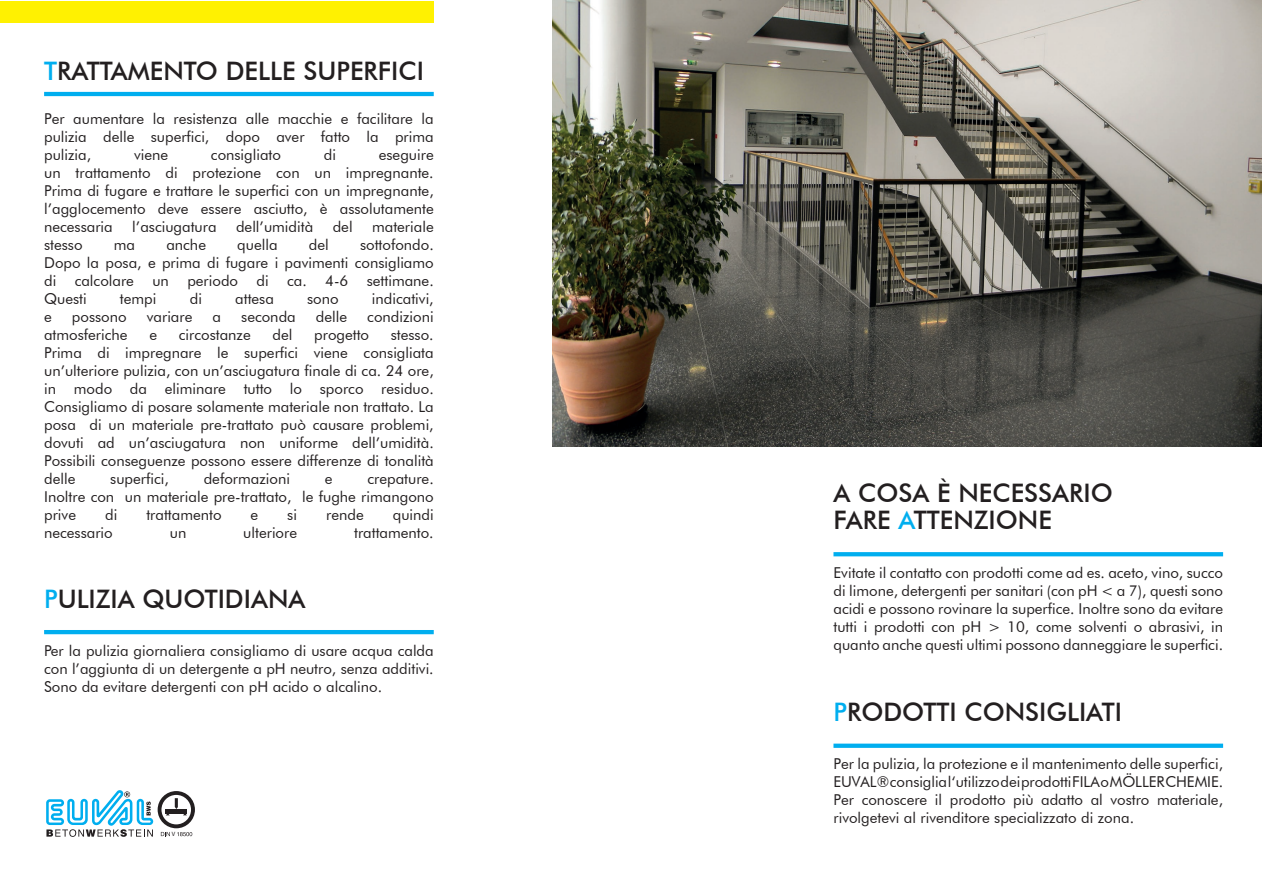
<style>
.page{position:relative;width:1263px;height:893px;background:#fff}
.page>*{position:absolute;margin:0;border:0;box-sizing:border-box;transform-origin:0 0}
.t1{font:500 25.5px/27px "Futura BT";color:#231f20}
.t2{font:15px/18px "Futura BT";color:#231f20;text-align:justify}
.t3{font:6.15px "Myriad";color:#231f20}
.s1{color:#00aeef}
</style>
<div class="page">
<hr style="left:44px;top:630px;width:390px;height:4px;background:#00aeef">
<svg style="left:833px;top:552px;width:390px;height:4px;background:#07b0ef"></svg>
<svg style="left:833px;top:744px;width:390px;height:4px;background:#07b0ef"></svg>
<div style="left:0;top:1px;width:434px;height:21px;background:#fff101"></div>
<hr style="left:44px;top:92px;width:390px;height:4px;background:#00aeef">
<img style="left:553px;top:0;width:709px;height:447px">
<svg style="left:46px;top:790px;width:149px;height:47px"></svg>
<h1 class="t1" style="left:44px;top:57px;width:381px"><span class="s1">T</span>RATTAMENTO DELLE SUPERFICI</h1>
<p class="t2" style="left:44px;top:109px;width:391px">Per aumentare la resistenza alle macchie e facilitare la pulizia delle superfici, dopo aver fatto la prima pulizia,</p>
<p class="t2" style="left:134px;top:145px;width:36px">viene</p>
<p class="t2" style="left:211px;top:145px;width:72px">consigliato</p>
<p class="t2" style="left:324px;top:145px;width:14px">di</p>
<p class="t2" style="left:44px;top:145px;width:391px;text-indent:335px">eseguire un trattamento di protezione con un impregnante.<br>Prima di fugare e trattare le superfici con un impregnante, l’agglocemento deve essere asciutto, è assolutamente necessaria</p>
<p class="t2" style="left:132px;top:217px;width:86px">l’asciugatura</p>
<p class="t2" style="left:236px;top:217px;width:79px">dell’umidità</p>
<p class="t2" style="left:333px;top:217px;width:21px">del</p>
<p class="t2" style="left:372px;top:217px;width:63px">materiale</p>
<p class="t2" style="left:44px;top:235px;width:391px;text-indent:316px">sottofondo.<br>Dopo la posa, e prima di fugare i pavimenti consigliamo di calcolare un periodo di ca. 4-6 settimane.<br>Questi</p>
<p class="t2" style="left:44px;top:235px;width:40px">stesso</p>
<p class="t2" style="left:114px;top:235px;width:23px">ma</p>
<p class="t2" style="left:166px;top:235px;width:41px">anche</p>
<p class="t2" style="left:237px;top:235px;width:42px">quella</p>
<p class="t2" style="left:309px;top:235px;width:21px">del</p>
<p class="t2" style="left:120px;top:289px;width:38px">tempi</p>
<p class="t2" style="left:190px;top:289px;width:14px">di</p>
<p class="t2" style="left:235px;top:289px;width:40px">attesa</p>
<p class="t2" style="left:307px;top:289px;width:33px">sono</p>
<p class="t2" style="left:372px;top:289px;width:63px">indicativi,</p>
<p class="t2" style="left:44px;top:307px;width:9px">e</p>
<p class="t2" style="left:72px;top:307px;width:56px">possono</p>
<p class="t2" style="left:147px;top:307px;width:47px">variare</p>
<p class="t2" style="left:213px;top:307px;width:10px">a</p>
<p class="t2" style="left:241px;top:307px;width:56px">seconda</p>
<p class="t2" style="left:316px;top:307px;width:33px">delle</p>
<p class="t2" style="left:367px;top:307px;width:68px">condizioni</p>
<p class="t2" style="left:44px;top:325px;width:85px">atmosferiche</p>
<p class="t2" style="left:149px;top:325px;width:9px">e</p>
<p class="t2" style="left:179px;top:325px;width:73px">circostanze</p>
<p class="t2" style="left:272px;top:325px;width:21px">del</p>
<p class="t2" style="left:314px;top:325px;width:56px">progetto</p>
<p class="t2" style="left:44px;top:325px;width:391px;text-indent:347px">stesso.<br>Prima di impregnare le superfici viene consigliata un’ulteriore pulizia, con un’asciugatura finale di ca. 24 ore, in modo da eliminare tutto lo sporco residuo.<br>Consigliamo di posare solamente materiale non trattato. La posa di un materiale pre-trattato può causare problemi, dovuti ad un’asciugatura non uniforme dell’umidità.<br>Possibili conseguenze possono essere differenze di tonalità delle</p>
<p class="t2" style="left:110px;top:469px;width:60px">superfici,</p>
<p class="t2" style="left:204px;top:469px;width:88px">deformazioni</p>
<p class="t2" style="left:325px;top:469px;width:9px">e</p>
<p class="t2" style="left:44px;top:469px;width:391px;text-indent:323px">crepature.<br>Inoltre con un materiale pre-trattato, le fughe rimangono prive</p>
<p class="t2" style="left:105px;top:505px;width:14px">di</p>
<p class="t2" style="left:146px;top:505px;width:77px">trattamento</p>
<p class="t2" style="left:251px;top:505px;width:9px">e</p>
<p class="t2" style="left:287px;top:505px;width:11px">si</p>
<p class="t2" style="left:326px;top:505px;width:39px">rende</p>
<p class="t2" style="left:393px;top:505px;width:42px">quindi</p>
<p class="t2" style="left:44px;top:523px;width:70px">necessario</p>
<p class="t2" style="left:170px;top:523px;width:18px">un</p>
<p class="t2" style="left:243px;top:523px;width:55px">ulteriore</p>
<p class="t2" style="left:354px;top:523px;width:81px">trattamento.</p>
<h1 class="t1" style="left:44px;top:585px;width:263px"><span class="s1">P</span>ULIZIA QUOTIDIANA</h1>
<p class="t2" style="left:44px;top:641px;width:391px">Per la pulizia giornaliera consigliamo di usare acqua calda con l’aggiunta di un detergente a pH neutro, senza additivi.<br>Sono da evitare detergenti con pH acido o alcalino.</p>
<p class="t3" style="left:172px;top:831px;width:5px">V</p>
<h1 class="t1" style="left:833px;top:479px;width:281px">A COSA È NECESSARIO<br>FARE <span class="s1">A</span>TTENZIONE</h1>
<p class="t2" style="left:833px;top:563px;width:391px">Evitate il contatto con prodotti come ad es. aceto, vino, succo di limone, detergenti per sanitari (con pH &lt; a 7), questi sono acidi e possono rovinare la superfice. Inoltre sono da evitare tutti i prodotti con pH &gt; 10, come solventi o abrasivi, in quanto anche questi ultimi possono danneggiare le superfici.</p>
<h1 class="t1" style="left:833px;top:699px;width:290px"><span class="s1">P</span>RODOTTI CONSIGLIATI</h1>
<p class="t2" style="left:833px;top:755px;width:391px">Per la pulizia, la protezione e il mantenimento delle superfici, EUVAL® consiglia l‘utilizzo dei prodotti FILA o MÖLLER CHEMIE.<br>Per conoscere il prodotto più adatto al vostro materiale, rivolgetevi al rivenditore specializzato di zona.</p>
</div>
